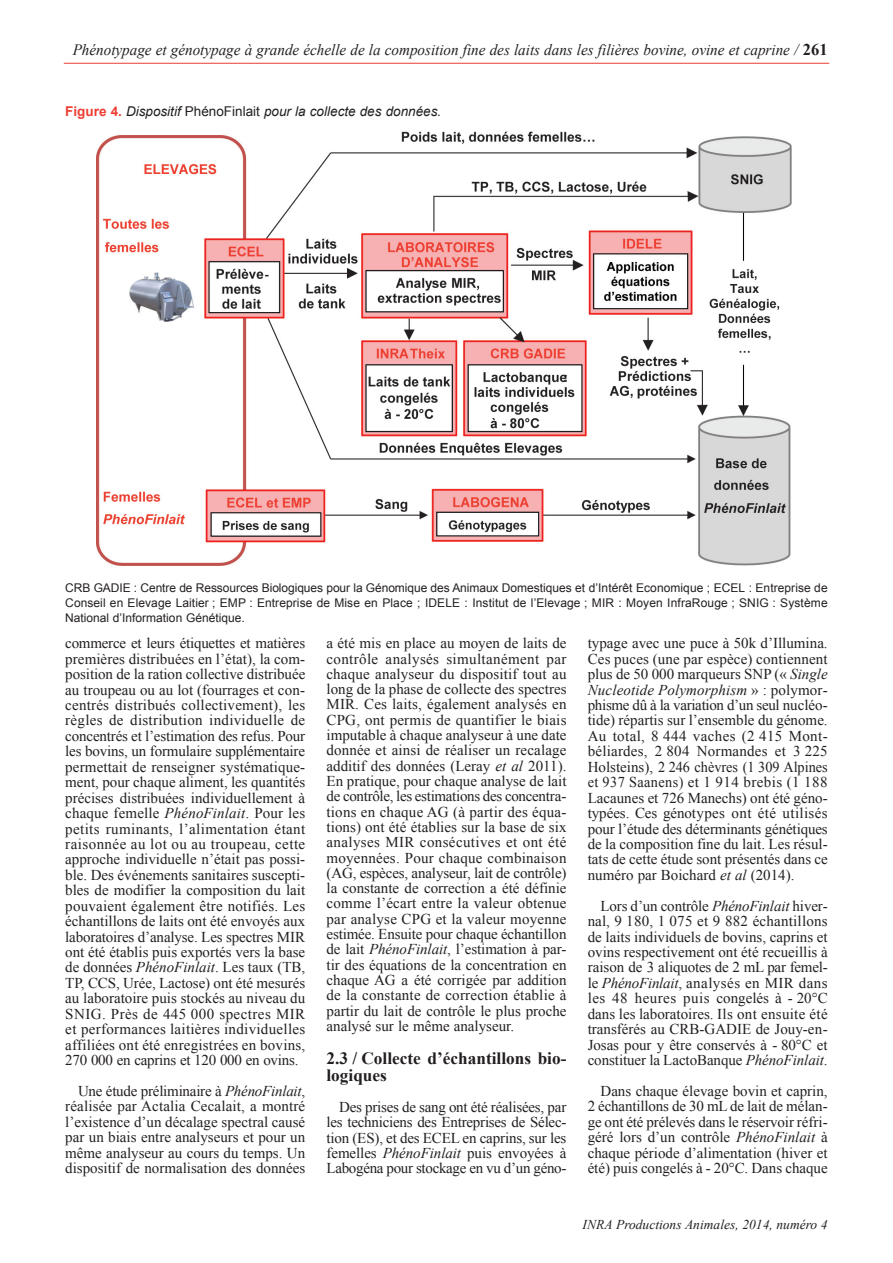
<style>
.page{position:relative;width:893px;height:1263px;background:#fff}
.page>*{position:absolute;margin:0;border:0;box-sizing:border-box;transform-origin:0 0}
.t1{font:700 17.25px/17.5px "Times New Roman";color:#231f20}
.t2{font:italic 15.75px "Times New Roman";color:#231f20;scale:.96 1}
.t3{font:15px/15.5px "Times New Roman";color:#231f20;text-align:justify}
.t4{font:italic 13.5px "Arial";color:#231f20}
.t5{font:italic 13.5px "Times New Roman";color:#231f20}
.t6{font:12px/15px "Arial";color:#231f20;text-align:justify}
.s1{font-weight:700;font-style:normal;font-size:16.5px}
.s2{font-weight:700;font-style:normal;color:#ee3e34}
.s3{font-style:normal}
.s4{font-style:italic}
</style>
<div class="page">
<hr style="left:64px;top:63px;width:765px;height:1px;background:#ee3e34">
<img style="left:97px;top:131px;width:695px;height:435px">
<p class="t2" style="left:73px;top:41px;width:788px">Phénotypage et génotypage à grande échelle de la composition fine des laits dans les filières bovine, ovine et caprine / <span class="s1">261</span></p>
<p class="t4" style="left:65px;top:104px;width:377px"><span class="s2">Figure 4.</span> Dispositif <span class="s3">PhénoFinlait</span> pour la collecte des données.</p>
<p class="t6" style="left:65px;top:580px;width:764px">CRB GADIE : Centre de Ressources Biologiques pour la Génomique des Animaux Domestiques et d’Intérêt Economique ; ECEL : Entreprise de Conseil en Elevage Laitier ; EMP : Entreprise de Mise en Place ; IDELE : Institut de l’Elevage ; MIR : Moyen InfraRouge ; SNIG : Système National d’Information Génétique.</p>
<p class="t3" style="left:65px;top:635px;width:242px">commerce et leurs étiquettes et matières premières distribuées en l’état), la com&shy;position de la ration collective distribuée au troupeau ou au lot (fourrages et con&shy;centrés distribués collectivement), les règles de distribution individuelle de concentrés et l’estimation des refus. Pour les bovins, un formulaire supplémentaire permettait de renseigner systématique&shy;ment, pour chaque aliment, les quantités précises distribuées individuellement à chaque femelle <span class="s4">PhénoFinlait</span>. Pour les petits ruminants, l’alimentation étant raisonnée au lot ou au troupeau, cette approche individuelle n’était pas possi&shy;ble. Des événements sanitaires suscepti&shy;bles de modifier la composition du lait pouvaient également être notifiés. Les échantillons de laits ont été envoyés aux laboratoires d’analyse. Les spectres MIR ont été établis puis exportés vers la base de données <span class="s4">PhénoFinlait</span>. Les taux (TB, TP, CCS, Urée, Lactose) ont été mesurés au laboratoire puis stockés au niveau du SNIG. Près de 445 000 spectres MIR et performances laitières individuelles affiliées ont été enregistrées en bovins, 270 000 en caprins et 120 000 en ovins.</p>
<p class="t3" style="left:65px;top:1083px;width:241px;text-indent:13px">Une étude préliminaire à <span class="s4">PhénoFinlait</span>, réalisée par Actalia Cecalait, a montré l’existence d’un décalage spectral causé par un biais entre analyseurs et pour un même analyseur au cours du temps. Un dispositif de normalisation des données</p>
<p class="t3" style="left:326px;top:635px;width:241px">a été mis en place au moyen de laits de contrôle analysés simultanément par chaque analyseur du dispositif tout au long de la phase de collecte des spectres MIR. Ces laits, également analysés en CPG, ont permis de quantifier le biais imputable à chaque analyseur à une date donnée et ainsi de réaliser un recalage additif des données (Leray <span class="s4">et al</span> 2011).<br>En pratique, pour chaque analyse de lait de contrôle, les estimations des concentra&shy;tions en chaque AG (à partir des équa&shy;tions) ont été établies sur la base de six analyses MIR consécutives et ont été moyennées. Pour chaque combinaison (AG, espèces, analyseur, lait de contrôle) la constante de correction a été définie comme l’écart entre la valeur obtenue par analyse CPG et la valeur moyenne estimée. Ensuite pour chaque échantillon de lait <span class="s4">PhénoFinlait</span>, l’estimation à par&shy;tir des équations de la concentration en chaque AG a été corrigée par addition de la constante de correction établie à partir du lait de contrôle le plus proche analysé sur le même analyseur.</p>
<p class="t1" style="left:326px;top:1049px;width:241px">2.3 / Collecte d’échantillons bio&shy;logiques</p>
<p class="t3" style="left:326px;top:1099px;width:241px;text-indent:13px">Des prises de sang ont été réalisées, par les techniciens des Entreprises de Sélec&shy;tion (ES), et des ECEL en caprins, sur les femelles <span class="s4">PhénoFinlait</span> puis envoyées à Labogéna pour stockage en vu d’un géno-</p>
<p class="t3" style="left:588px;top:635px;width:241px">typage avec une puce à 50k d’Illumina.<br>Ces puces (une par espèce) contiennent plus de 50 000 marqueurs SNP (« <span class="s4">Single Nucleotide Polymorphism</span> » : polymor&shy;phisme dû à la variation d’un seul nucléo&shy;tide) répartis sur l’ensemble du génome.<br>Au total, 8 444 vaches (2 415 Mont&shy;béliardes, 2 804 Normandes et 3 225<br>Holsteins), 2 246 chèvres (1 309 Alpines et 937 Saanens) et 1 914 brebis (1 188<br>Lacaunes et 726 Manechs) ont été géno&shy;typées. Ces génotypes ont été utilisés pour l’étude des déterminants génétiques de la composition fine du lait. Les résul&shy;tats de cette étude sont présentés dans ce numéro par Boichard <span class="s4">et al</span> (2014).</p>
<p class="t3" style="left:588px;top:898px;width:241px;text-indent:13px">Lors d’un contrôle <span class="s4">PhénoFinlait</span> hiver&shy;nal, 9 180, 1 075 et 9 882 échantillons de laits individuels de bovins, caprins et ovins respectivement ont été recueillis à raison de 3 aliquotes de 2 mL par femel&shy;le <span class="s4">PhénoFinlait</span>, analysés en MIR dans les 48 heures puis congelés à - 20°C dans les laboratoires. Ils ont ensuite été transférés au CRB-GADIE de Jouy-en-Josas pour y être conservés à - 80°C et constituer la LactoBanque <span class="s4">PhénoFinlait</span>.</p>
<p class="t3" style="left:588px;top:1083px;width:241px;text-indent:13px">Dans chaque élevage bovin et caprin, 2 échantillons de 30 mL de lait de mélan&shy;ge ont été prélevés dans le réservoir réfri&shy;géré lors d’un contrôle <span class="s4">PhénoFinlait</span> à chaque période d’alimentation (hiver et été) puis congelés à - 20°C. Dans chaque</p>
<p class="t5" style="left:583px;top:1217px;width:247px">INRA Productions Animales, 2014, numéro 4</p>
</div>
